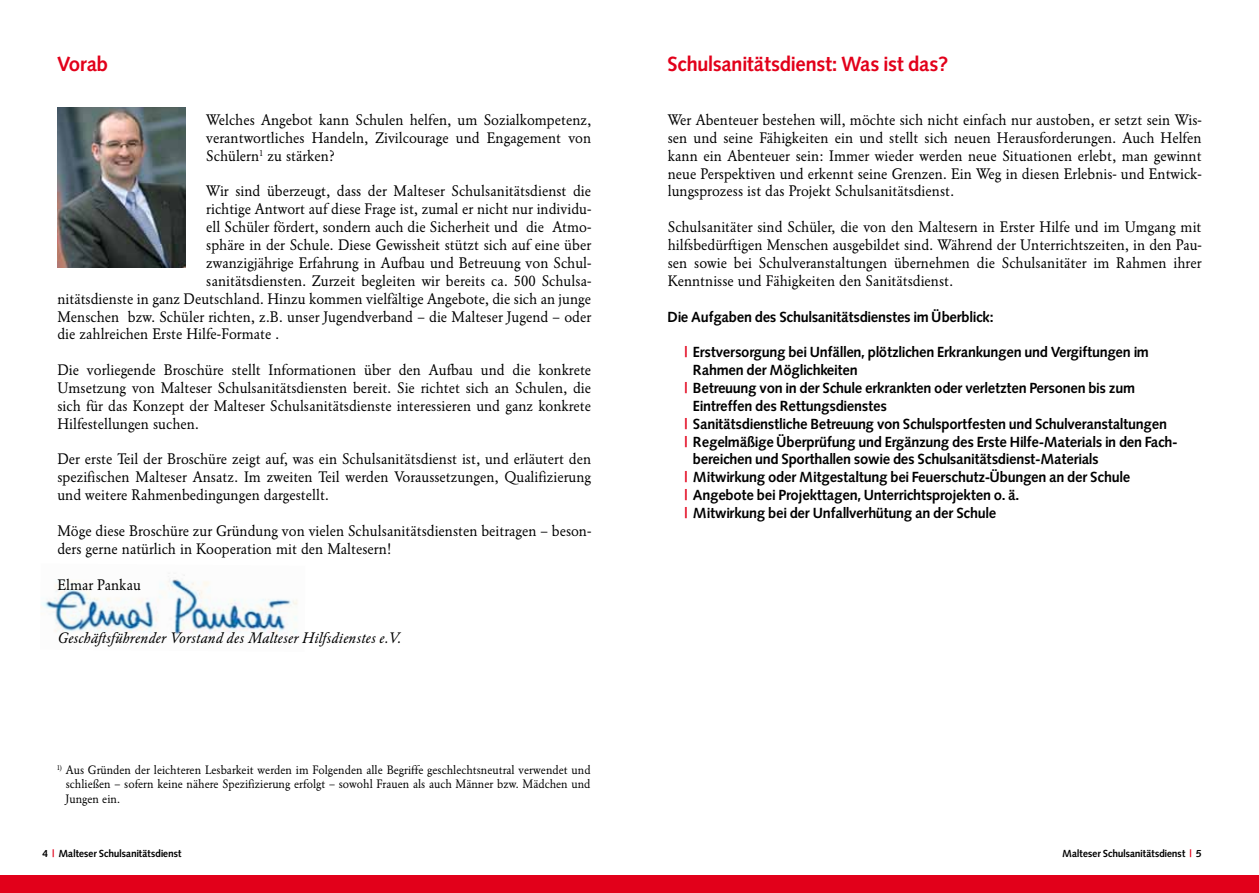
<style>
.page{position:relative;width:1259px;height:893px;background:#fff}
.page>*{position:absolute;margin:0;border:0;box-sizing:border-box;transform-origin:0 0}
.t1{font:21px "Malteser Syntax";color:#e2001a}
.t2{font:15px/17.9px "Malteser Garamond Normal";color:#000;text-align:justify}
.t3{font:15px "Malteser Syntax";color:#000}
.t4{font:15px "Malteser Garamond Kursiv";color:#000}
.t5{font:12px/14.4px "Malteser Garamond Normal";color:#000;text-align:justify}
.t6{font:10.5px "Malteser Syntax";color:#000}
.s1{color:#e2001a}
</style>
<div class="page">
<img style="left:41px;top:575px;width:257px;height:60px">
<div style="left:0;top:875px;width:1259px;height:18px;background:#e2001a"></div>
<img style="left:57px;top:107px;width:128px;height:161px">
<h1 class="t1" style="left:57px;top:53px;width:52px">Vorab</h1>
<p class="t2" style="left:206px;top:111px;width:386px">Welches Angebot kann Schulen helfen, um Sozialkompetenz, verantwortliches Handeln, Zivilcourage und Engagement von Schülern<sup>1</sup> zu stärken?</p>
<p class="t2" style="left:206px;top:183px;width:386px">Wir sind überzeugt, dass der Malteser Schulsanitätsdienst die</p>
<p class="t2" style="left:206px;top:200px;width:386px">richtige Antwort auf diese Frage ist, zumal er nicht nur individu-</p>
<p class="t2" style="left:206px;top:218px;width:386px">ell Schüler fördert, sondern auch die Sicherheit und die Atmo-</p>
<p class="t2" style="left:206px;top:236px;width:386px">sphäre in der Schule. Diese Gewissheit stützt sich auf eine über</p>
<p class="t2" style="left:206px;top:254px;width:386px">zwanzigjährige Erfahrung in Aufbau und Betreuung von Schul-</p>
<p class="t2" style="left:206px;top:272px;width:386px">sanitätsdiensten. Zurzeit begleiten wir bereits ca. 500 Schulsa-</p>
<p class="t2" style="left:57px;top:290px;width:535px">nitätsdienste in ganz Deutschland. Hinzu kommen vielfältige Angebote, die sich an junge</p>
<p class="t2" style="left:57px;top:308px;width:535px">Menschen bzw. Schüler richten, z.B. unser Jugendverband – die Malteser Jugend – oder</p>
<p class="t2" style="left:57px;top:325px;width:223px">die zahlreichen Erste Hilfe-Formate .</p>
<p class="t2" style="left:57px;top:361px;width:535px">Die vorliegende Broschüre stellt Informationen über den Aufbau und die konkrete Umsetzung von Malteser Schulsanitätsdiensten bereit. Sie richtet sich an Schulen, die sich für das Konzept der Malteser Schulsanitätsdienste interessieren und ganz konkrete Hilfestellungen suchen.</p>
<p class="t2" style="left:57px;top:450px;width:535px">Der erste Teil der Broschüre zeigt auf, was ein Schulsanitätsdienst ist, und erläutert den spezifischen Malteser Ansatz. Im zweiten Teil werden Voraussetzungen, Qualifizierung und weitere Rahmenbedingungen dargestellt.</p>
<p class="t2" style="left:57px;top:522px;width:535px">Möge diese Broschüre zur Gründung von vielen Schulsanitätsdiensten beitragen – beson&shy;ders gerne natürlich in Kooperation mit den Maltesern!</p>
<p class="t2" style="left:57px;top:576px;width:85px">Elmar Pankau</p>
<p class="t4" style="left:57px;top:629px;width:345px">Geschäftsführender Vorstand des Malteser Hilfsdienstes e.V.</p>
<p class="t5" style="left:66px;top:763px;width:526px;text-indent:-9px"><sup>1)</sup> Aus Gründen der leichteren Lesbarkeit werden im Folgenden alle Begriffe geschlechtsneutral verwendet und schließen – sofern keine nähere Spezifizierung erfolgt – sowohl Frauen als auch Männer bzw. Mädchen und Jungen ein.</p>
<p class="t6" style="left:43px;top:848px;width:141px">4 <span class="s1">|</span> Malteser Schulsanitätsdienst</p>
<h1 class="t1" style="left:668px;top:53px;width:282px">Schulsanitätsdienst: Was ist das?</h1>
<p class="t2" style="left:668px;top:111px;width:535px">Wer Abenteuer bestehen will, möchte sich nicht einfach nur austoben, er setzt sein Wis&shy;sen und seine Fähigkeiten ein und stellt sich neuen Herausforderungen. Auch Helfen kann ein Abenteuer sein: Immer wieder werden neue Situationen erlebt, man gewinnt neue Perspektiven und erkennt seine Grenzen. Ein Weg in diesen Erlebnis- und Entwick&shy;lungsprozess ist das Projekt Schulsanitätsdienst.</p>
<p class="t2" style="left:668px;top:218px;width:535px">Schulsanitäter sind Schüler, die von den Maltesern in Erster Hilfe und im Umgang mit hilfsbedürftigen Menschen ausgebildet sind. Während der Unterrichtszeiten, in den Pau&shy;sen sowie bei Schulveranstaltungen übernehmen die Schulsanitäter im Rahmen ihrer Kenntnisse und Fähigkeiten den Sanitätsdienst.</p>
<p class="t3" style="left:668px;top:308px;width:327px">Die Aufgaben des Schulsanitätsdienstes im Überblick:</p>
<p class="t3" style="left:685px;top:344px;width:466px"><span class="s1">|</span> Erstversorgung bei Unfällen, plötzlichen Erkrankungen und Vergiftungen im</p>
<p class="t3" style="left:693px;top:362px;width:166px">Rahmen der Möglichkeiten</p>
<p class="t3" style="left:685px;top:379px;width:452px"><span class="s1">|</span> Betreuung von in der Schule erkrankten oder verletzten Personen bis zum</p>
<p class="t3" style="left:693px;top:397px;width:195px">Eintreffen des Rettungsdienstes</p>
<p class="t3" style="left:685px;top:415px;width:484px"><span class="s1">|</span> Sanitätsdienstliche Betreuung von Schulsportfesten und Schulveranstaltungen</p>
<p class="t3" style="left:685px;top:433px;width:494px"><span class="s1">|</span> Regelmäßige Überprüfung und Ergänzung des Erste Hilfe-Materials in den Fach-</p>
<p class="t3" style="left:693px;top:451px;width:407px">bereichen und Sporthallen sowie des Schulsanitätsdienst-Materials</p>
<p class="t3" style="left:685px;top:469px;width:447px"><span class="s1">|</span> Mitwirkung oder Mitgestaltung bei Feuerschutz-Übungen an der Schule</p>
<p class="t3" style="left:685px;top:487px;width:336px"><span class="s1">|</span> Angebote bei Projekttagen, Unterrichtsprojekten o. ä.</p>
<p class="t3" style="left:685px;top:504px;width:313px"><span class="s1">|</span> Mitwirkung bei der Unfallverhütung an der Schule</p>
<p class="t6" style="left:1062px;top:848px;width:140px">Malteser Schulsanitätsdienst <span class="s1">|</span> 5</p>
</div>
